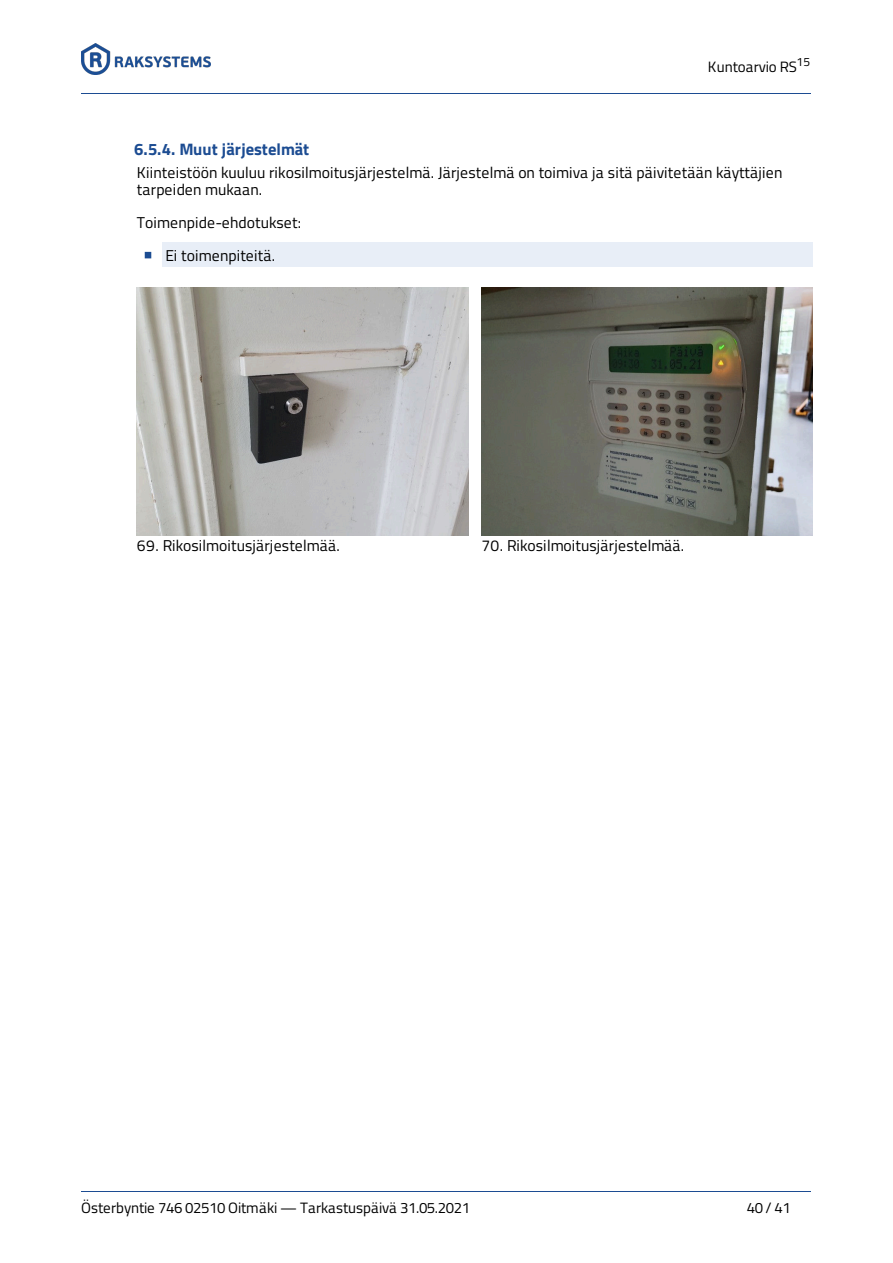
<style>
.page{position:relative;width:893px;height:1263px;background:#fff}
.page>*{position:absolute;margin:0;border:0;box-sizing:border-box;transform-origin:0 0}
.t1{font:700 16.65px "Titillium";color:#1c4c92}
.t2{font:15.75px/17.5px "Titillium";letter-spacing:.005em;color:#000}
.t3{font:15px "Titillium";letter-spacing:-.015em;color:#000}
</style>
<div class="page">
<div style="left:163px;top:242px;width:649px;height:25px;background:#e8eef7"></div>
<svg style="left:145px;top:252px;width:6px;height:6px"></svg>
<img style="left:137px;top:287px;width:331px;height:249px">
<img style="left:481px;top:287px;width:331px;height:249px">
<hr style="left:81px;top:93px;width:729px;height:1px;background:#1c4c92">
<img style="left:81px;top:43px;width:130px;height:31px">
<hr style="left:81px;top:1191px;width:729px;height:1px;background:#1c4c92">
<p class="t3" style="left:707px;top:58px;width:104px">Kuntoarvio RS<sup>15</sup></p>
<p class="t1" style="left:134px;top:139px;width:177px">6.5.4. Muut järjestelmät</p>
<p class="t2" style="left:137px;top:163px;width:647px">Kiinteistöön kuuluu rikosilmoitusjärjestelmä. Järjestelmä on toimiva ja sitä päivitetään käyttäjien tarpeiden mukaan.</p>
<p class="t2" style="left:137px;top:207px;width:166px;line-height:32.2px;text-align:center">Toimenpide-ehdotukset:<br>Ei toimenpiteitä.</p>
<p class="t2" style="left:137px;top:537px;width:204px">69. Rikosilmoitusjärjestelmää.</p>
<p class="t2" style="left:481px;top:537px;width:204px">70. Rikosilmoitusjärjestelmää.</p>
<p class="t3" style="left:81px;top:1199px;width:390px">Österbyntie 746 02510 Oitmäki — Tarkastuspäivä 31.05.2021</p>
<p class="t3" style="left:746px;top:1199px;width:46px">40 / 41</p>
</div>
